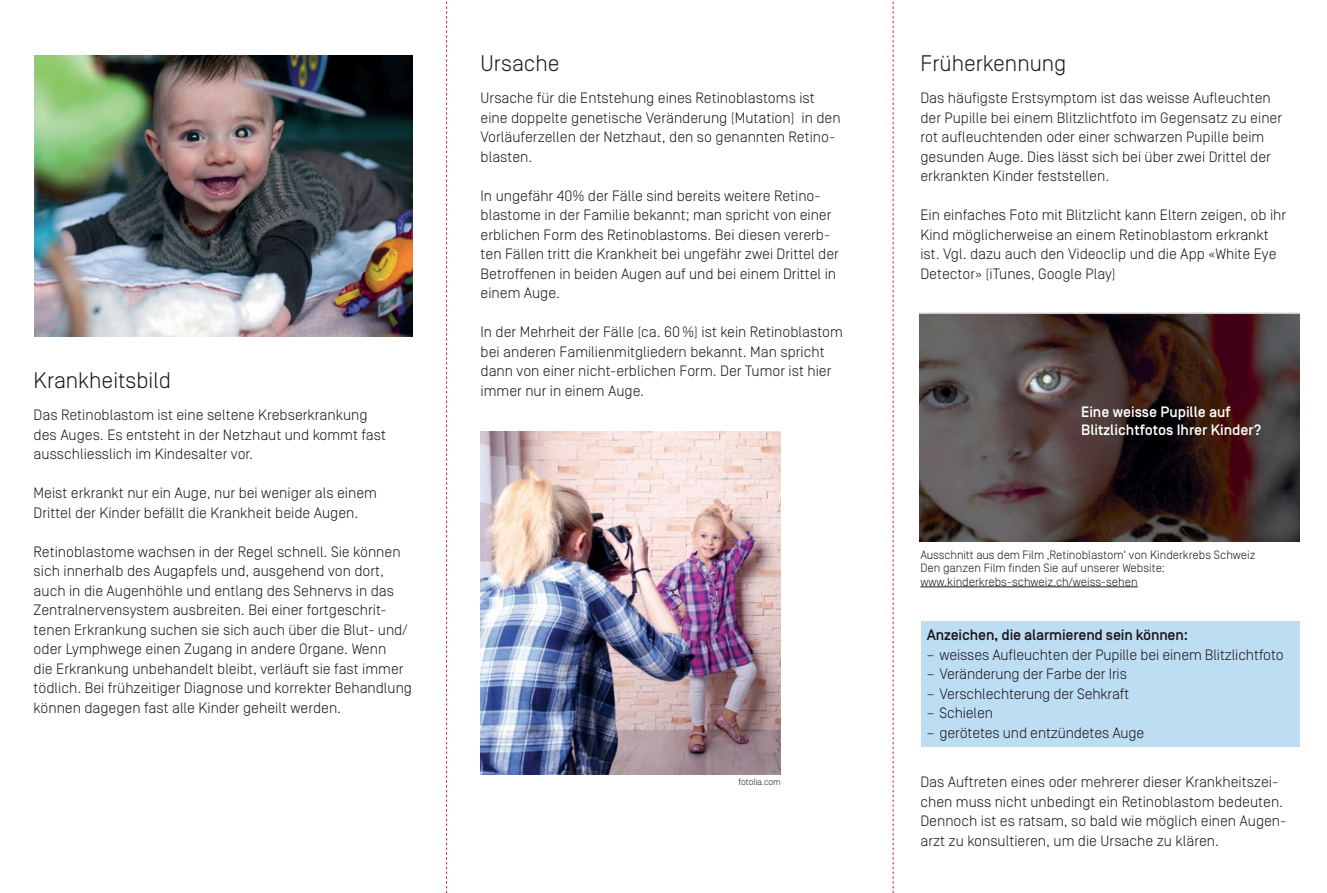
<style>
.page{position:relative;width:1327px;height:893px;background:#fff}
.page>*{position:absolute;margin:0;border:0;box-sizing:border-box;transform-origin:0 0}
.t1{font:300 22.5px "Simplon BP";color:#1a161a}
.t2{font:300 15px/19.5px "Simplon BP";color:#1a161a}
.t3{font:500 15px/18px "Simplon BP";color:#fff}
.t4{font:500 15px "Simplon BP";letter-spacing:-.01em;color:#1a161a}
.t5{font:300 12px/13.5px "Simplon BP";color:#1a161a}
.t6{font:300 9px "Simplon BP";letter-spacing:-.01em;color:#1a161a}
</style>
<div class="page">
<img style="left:34px;top:55px;width:378px;height:281px">
<img style="left:480px;top:432px;width:301px;height:343px">
<div style="left:921px;top:621px;width:378px;height:126px;background:#bdddf3"></div>
<img style="left:919px;top:312px;width:380px;height:230px">
<hr style="left:920px;top:587px;width:217px;height:1px;background:#1a161a">
<svg style="left:446px;top:1px;width:1px;height:892px"></svg>
<svg style="left:893px;top:1px;width:1px;height:892px"></svg>
<h1 class="t1" style="left:34px;top:367px;width:139px">Krankheitsbild</h1>
<p class="t2" style="left:34px;top:405px;width:354px">Das Retinoblastom ist eine seltene Krebserkrankung des Auges. Es entsteht in der Netzhaut und kommt fast ausschliesslich im Kindesalter vor.</p>
<p class="t2" style="left:34px;top:483px;width:345px">Meist erkrankt nur ein Auge, nur bei weniger als einem<br>Drittel der Kinder befällt die Krankheit beide Augen.</p>
<p class="t2" style="left:34px;top:541px;width:380px">Retinoblastome wachsen in der Regel schnell. Sie können sich innerhalb des Augapfels und, ausgehend von dort, auch in die Augenhöhle und entlang des Sehnervs in das Zentralnervensystem ausbreiten. Bei einer fortgeschrit&shy;tenen Erkrankung suchen sie sich auch über die Blut- und/ oder Lymphwege einen Zugang in andere Organe. Wenn<br>die Erkrankung unbehandelt bleibt, verläuft sie fast immer tödlich. Bei frühzeitiger Diagnose und korrekter Behandlung können dagegen fast alle Kinder geheilt werden.</p>
<h1 class="t1" style="left:480px;top:50px;width:81px">Ursache</h1>
<p class="t2" style="left:480px;top:88px;width:361px">Ursache für die Entstehung eines Retinoblastoms ist eine doppelte genetische Veränderung (Mutation) in den Vorläuferzellen der Netzhaut, den so genannten Retino&shy;blasten.</p>
<p class="t2" style="left:480px;top:186px;width:360px">In ungefähr 40% der Fälle sind bereits weitere Retino&shy;blastome in der Familie bekannt; man spricht von einer erblichen Form des Retinoblastoms. Bei diesen vererb&shy;ten Fällen tritt die Krankheit bei ungefähr zwei Drittel der Betroffenen in beiden Augen auf und bei einem Drittel in einem Auge.</p>
<p class="t2" style="left:480px;top:322px;width:364px">In der Mehrheit der Fälle (ca. 60 %) ist kein Retinoblastom bei anderen Familienmitgliedern bekannt. Man spricht dann von einer nicht-erblichen Form. Der Tumor ist hier immer nur in einem Auge.</p>
<p class="t6" style="left:738px;top:776px;width:44px">fotolia.com</p>
<h1 class="t1" style="left:920px;top:50px;width:147px">Früherkennung</h1>
<p class="t2" style="left:920px;top:88px;width:363px">Das häufigste Erstsymptom ist das weisse Aufleuchten der Pupille bei einem Blitzlichtfoto im Gegensatz zu einer rot aufleuchtenden oder einer schwarzen Pupille beim gesunden Auge. Dies lässt sich bei über zwei Drittel der erkrankten Kinder feststellen.</p>
<p class="t2" style="left:920px;top:205px;width:367px">Ein einfaches Foto mit Blitzlicht kann Eltern zeigen, ob ihr Kind möglicherweise an einem Retinoblastom erkrankt ist. Vgl. dazu auch den Videoclip und die App «White Eye Detector» (iTunes, Google Play)</p>
<p class="t3" style="left:1081px;top:403px;width:182px">Eine weisse Pupille auf<br>Blitzlichtfotos Ihrer Kinder?</p>
<p class="t5" style="left:920px;top:548px;width:337px">Ausschnitt aus dem Film ‚Retinoblastom‘ von Kinderkrebs Schweiz<br>Den ganzen Film finden Sie auf unserer Website: www.kinderkrebs-schweiz.ch/weiss-sehen</p>
<p class="t4" style="left:927px;top:626px;width:263px">Anzeichen, die alarmierend sein können:</p>
<p class="t2" style="left:927px;top:645px;width:358px">– weisses Aufleuchten der Pupille bei einem Blitzlichtfoto</p>
<p class="t2" style="left:927px;top:664px;width:202px">– Veränderung der Farbe der Iris</p>
<p class="t2" style="left:927px;top:684px;width:204px">– Verschlechterung der Sehkraft</p>
<p class="t2" style="left:927px;top:703px;width:68px">– Schielen</p>
<p class="t2" style="left:927px;top:723px;width:219px">– gerötetes und entzündetes Auge</p>
<p class="t2" style="left:920px;top:772px;width:367px">Das Auftreten eines oder mehrerer dieser Krankheitszei&shy;chen muss nicht unbedingt ein Retinoblastom bedeuten.<br>Dennoch ist es ratsam, so bald wie möglich einen Augen&shy;arzt zu konsultieren, um die Ursache zu klären.</p>
</div>
